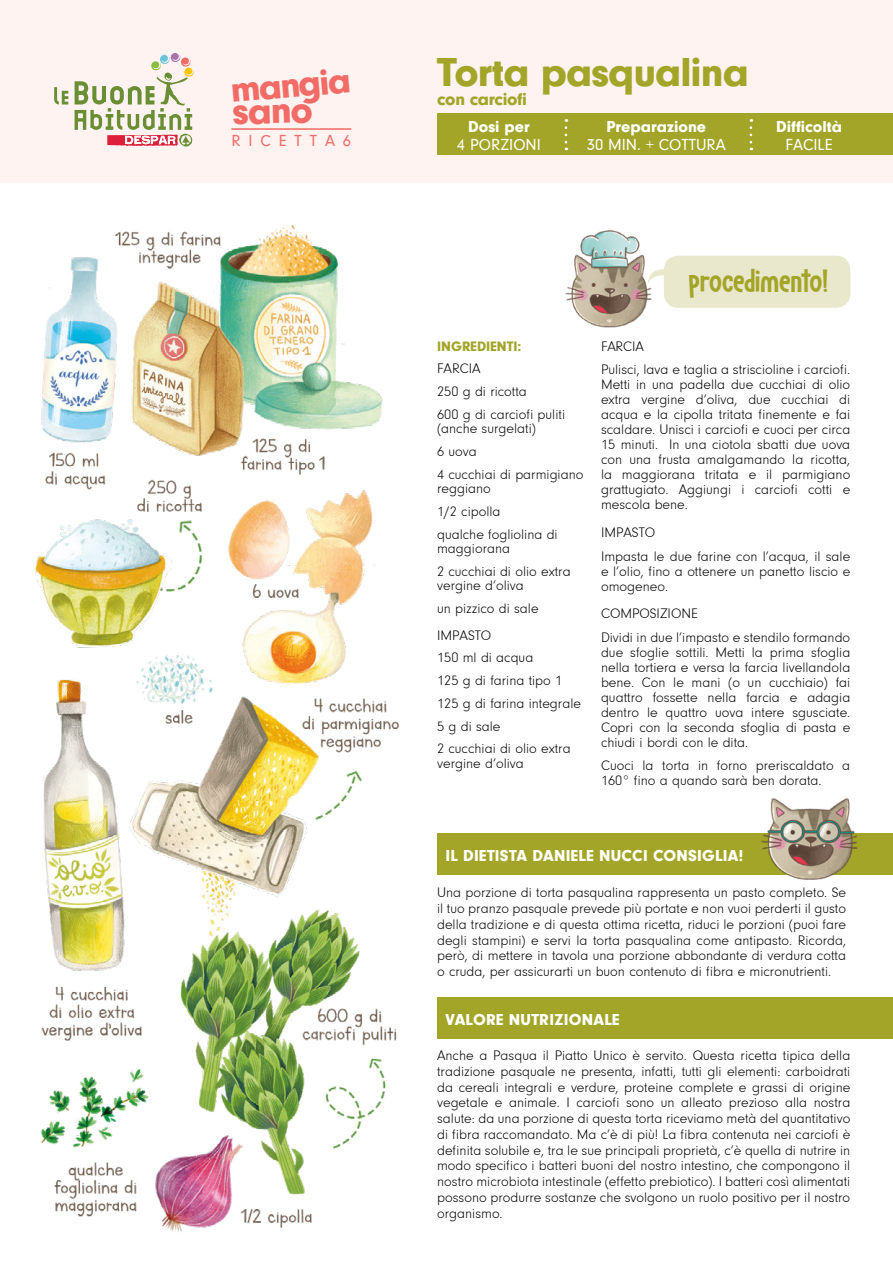
<style>
.page{position:relative;width:893px;height:1263px;background:#fff}
.page>*{position:absolute;margin:0;border:0;box-sizing:border-box;transform-origin:0 0}
.t1{font:900 42px "Neuzeit Grotesk TOT";letter-spacing:-.02em;color:#a3a528}
.t2{font:900 38.7px "Neuzeit Grotesk TOT";color:#f26b66}
.t3{font:900 37.5px "Neuzeit Grotesk TOT";color:#f26b66}
.t4{font:33.15px "Dapplegrim DEMO";letter-spacing:-.02em;color:#a3a528}
.t5{font:900 18px "Neuzeit Grotesk TOT";letter-spacing:-.02em;color:#a3a528}
.t6{font:900 16.5px "Neuzeit Grotesk TOT";letter-spacing:.015em;color:#fff}
.t7{font:16.5px "Neuzeit Gro";color:#fff}
.t8{font:16.5px "Neuzeit Gro";letter-spacing:.48em;color:#f26b66}
.t9{font:300 14.25px/15px "Neuzeit Gro";color:#000}
.t10{font:900 14.25px "Neuzeit Grotesk TOT";color:#a3a528}
</style>
<div class="page">
<div style="left:437px;top:833px;width:456px;height:42px;background:#a3a528"></div>
<img style="left:761px;top:798px;width:97px;height:82px">
<div style="left:0;top:0;width:893px;height:183px;background:#fef3f0"></div>
<svg style="left:54px;top:87px;width:14px;height:17px"></svg>
<svg style="left:75px;top:53px;width:119px;height:94px"></svg>
<hr style="left:231px;top:128px;width:120px;height:2px;background:#f26b66">
<img style="left:35px;top:225px;width:364px;height:1007px">
<div style="left:437px;top:114px;width:456px;height:41px;background:#a3a528"></div>
<svg style="left:565px;top:128px;width:2px;height:22px"></svg>
<svg style="left:750px;top:128px;width:2px;height:22px"></svg>
<div style="left:437px;top:998px;width:456px;height:41px;background:#a3a528"></div>
<img style="left:565px;top:229px;width:106px;height:99px">
<div style="left:664px;top:256px;width:186px;height:52px;background:#e9e7cc;border-radius:14px"></div>
<svg style="left:648px;top:267px;width:16px;height:19px"></svg>
<h3 class="t3" style="left:229px;top:69px;width:122px;rotate:-5deg">mangia</h3>
<h2 class="t2" style="left:232px;top:89px;width:82px;rotate:-1deg">sano</h2>
<p class="t8" style="left:231px;top:132px;width:121px">RICETTA6</p>
<h1 class="t1" style="left:437px;top:49px;width:313px">Torta pasqualina</h1>
<p class="t5" style="left:437px;top:89px;width:91px">con carciofi</p>
<p class="t6" style="left:468px;top:117px;width:63px">Dosi per</p>
<p class="t7" style="left:457px;top:135px;width:86px">4 PORZIONI</p>
<p class="t6" style="left:606px;top:117px;width:101px">Preparazione</p>
<p class="t7" style="left:587px;top:135px;width:141px">30 MIN. + COTTURA</p>
<p class="t6" style="left:776px;top:117px;width:67px">Difficoltà</p>
<p class="t7" style="left:786px;top:135px;width:48px">FACILE</p>
<p class="t10" style="left:437px;top:338px;width:86px">INGREDIENTI:</p>
<p class="t9" style="left:437px;top:358px;width:129px;line-height:22.8px">FARCIA<br>250 g di ricotta<br>600 g di carciofi puliti</p>
<p class="t9" style="left:437px;top:417px;width:148px;line-height:22.8px">(anche surgelati)<br>6 uova<br>4 cucchiai di parmigiano</p>
<p class="t9" style="left:437px;top:477px;width:122px;line-height:22.8px">reggiano<br>1/2 cipolla<br>qualche fogliolina di</p>
<p class="t9" style="left:437px;top:537px;width:135px;line-height:22.8px">maggiorana<br>2 cucchiai di olio extra</p>
<p class="t9" style="left:437px;top:574px;width:103px;line-height:22.8px">vergine d’oliva un pizzico di sale</p>
<p class="t9" style="left:437px;top:624px;width:145px;line-height:22.8px">IMPASTO<br>150 ml di acqua<br>125 g di farina tipo 1<br>125 g di farina integrale<br>5 g di sale<br>2 cucchiai di olio extra</p>
<p class="t9" style="left:437px;top:756px;width:88px">vergine d’oliva</p>
<h3 class="t4" style="left:688px;top:261px;width:141px">procedimento!</h3>
<p class="t9" style="left:601px;top:335px;width:251px;line-height:23.5px">FARCIA<br>Pulisci, lava e taglia a striscioline i carciofi.</p>
<p class="t9" style="left:601px;top:377px;width:251px;text-align:justify">Metti in una padella due cucchiai di olio extra vergine d’oliva, due cucchiai di acqua e la cipolla tritata finemente e fai scaldare. Unisci i carciofi e cuoci per circa 15 minuti. In una ciotola sbatti due uova con una frusta amalgamando la ricotta, la maggiorana tritata e il parmigiano grattugiato. Aggiungi i carciofi cotti e mescola bene.</p>
<p class="t9" style="left:601px;top:521px;width:251px;line-height:23.5px">IMPASTO<br>Impasta le due farine con l’acqua, il sale</p>
<p class="t9" style="left:601px;top:564px;width:251px">e l’olio, fino a ottenere un panetto liscio e omogeneo.</p>
<p class="t9" style="left:601px;top:602px;width:251px;line-height:23.5px">COMPOSIZIONE<br>Dividi in due l’impasto e stendilo formando</p>
<p class="t9" style="left:601px;top:645px;width:251px;text-align:justify">due sfoglie sottili. Metti la prima sfoglia nella tortiera e versa la farcia livellandola bene. Con le mani (o un cucchiaio) fai quattro fossette nella farcia e adagia dentro le quattro uova intere sgusciate.<br>Copri con la seconda sfoglia di pasta e chiudi i bordi con le dita.</p>
<p class="t9" style="left:601px;top:758px;width:251px">Cuoci la torta in forno preriscaldato a<br>160° fino a quando sarà ben dorata.</p>
<p class="t6" style="left:445px;top:846px;width:300px">IL DIETISTA DANIELE NUCCI CONSIGLIA!</p>
<p class="t9" style="left:437px;top:885px;width:410px;line-height:15.8px;text-align:justify">Una porzione di torta pasqualina rappresenta un pasto completo. Se il tuo pranzo pasquale prevede più portate e non vuoi perderti il gusto della tradizione e di questa ottima ricetta, riduci le porzioni (puoi fare degli stampini) e servi la torta pasqualina come antipasto. Ricorda, però, di mettere in tavola una porzione abbondante di verdura cotta o cruda, per assicurarti un buon contenuto di fibra e micronutrienti.</p>
<p class="t6" style="left:445px;top:1010px;width:176px">VALORE NUTRIZIONALE</p>
<p class="t9" style="left:437px;top:1048px;width:415px;line-height:15.8px;text-align:justify">Anche a Pasqua il Piatto Unico è servito. Questa ricetta tipica della tradizione pasquale ne presenta, infatti, tutti gli elementi: carboidrati da cereali integrali e verdure, proteine complete e grassi di origine vegetale e animale. I carciofi sono un alleato prezioso alla nostra salute: da una porzione di questa torta riceviamo metà del quantitativo di fibra raccomandato. Ma c’è di più! La fibra contenuta nei carciofi è definita solubile e, tra le sue principali proprietà, c’è quella di nutrire in modo specifico i batteri buoni del nostro intestino, che compongono il nostro microbiota intestinale (effetto prebiotico). I batteri così alimentati possono produrre sostanze che svolgono un ruolo positivo per il nostro organismo.</p>
</div>
